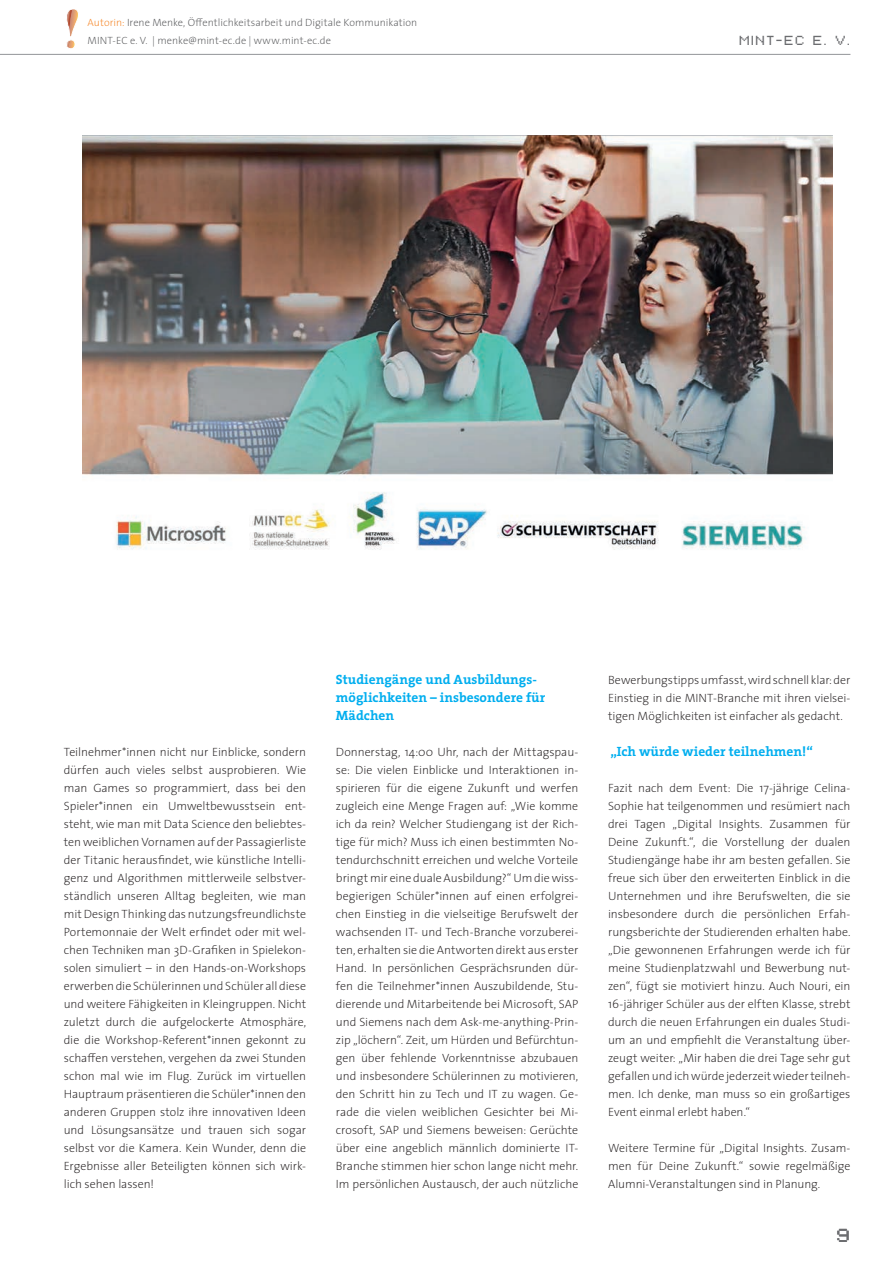
<style>
.page{position:relative;width:893px;height:1263px;background:#fff}
.page>*{position:absolute;margin:0;border:0;box-sizing:border-box;transform-origin:0 0}
.t1{font:15px "Pixel FJ8 pt 1 Normal";color:#6c6d70}
.t2{font:700 13.5px/18px "The Serif";color:#00aeef}
.t3{font:200 12px/18px "The Sans";letter-spacing:-.005em;color:#231f20;text-align:justify}
.t4{font:200 10.5px/18px "The Sans";letter-spacing:.005em;color:#57585a}
.t5{font:10.5px "Pixel FJ8 pt 1 Normal";letter-spacing:.16em;color:#6c6d70}
.s1{color:#f58220}
</style>
<div class="page">
<hr style="left:0;top:54px;width:850px;height:1px;background:#939598">
<img style="left:82px;top:135px;width:750px;height:415px">
<svg style="left:66px;top:9px;width:12px;height:40px"></svg>
<p class="t4" style="left:88px;top:14px;width:331px"><span class="s1">Autorin:</span> Irene Menke, Öffentlichkeitsarbeit und Digitale Kommunikation<br>MINT-EC e. V. | menke@mint-ec.de | www.mint-ec.de</p>
<p class="t5" style="left:740px;top:32px;width:112px">MINT-EC E. V.</p>
<p class="t3" style="left:64px;top:743px;width:244px">Teilnehmer*innen nicht nur Einblicke, sondern dürfen auch vieles selbst ausprobieren. Wie man Games so programmiert, dass bei den Spieler*innen ein Umweltbewusstsein ent&shy;steht, wie man mit Data Science den beliebtes&shy;ten weiblichen Vornamen auf der Passagierliste der Titanic herausfindet, wie künstliche Intelli&shy;genz und Algorithmen mittlerweile selbstver&shy;ständlich unseren Alltag begleiten, wie man mit Design Thinking das nutzungsfreundlichste Portemonnaie der Welt erfindet oder mit wel&shy;chen Techniken man 3D-Grafiken in Spielekon&shy;solen simuliert – in den Hands-on-Workshops erwerben die Schülerinnen und Schüler all diese und weitere Fähigkeiten in Kleingruppen. Nicht zuletzt durch die aufgelockerte Atmosphäre, die die Workshop-Referent*innen gekonnt zu schaffen verstehen, vergehen da zwei Stunden schon mal wie im Flug. Zurück im virtuellen Hauptraum präsentieren die Schüler*innen den anderen Gruppen stolz ihre innovativen Ideen und Lösungsansätze und trauen sich sogar selbst vor die Kamera. Kein Wunder, denn die Ergebnisse aller Beteiligten können sich wirk&shy;lich sehen lassen!</p>
<p class="t2" style="left:336px;top:670px;width:211px">Studiengänge und Ausbildungs&shy;möglichkeiten – insbesondere für<br>Mädchen</p>
<p class="t3" style="left:336px;top:743px;width:244px">Donnerstag, 14:00 Uhr, nach der Mittagspau&shy;se: Die vielen Einblicke und Interaktionen in&shy;spirieren für die eigene Zukunft und werfen zugleich eine Menge Fragen auf: „Wie komme ich da rein? Welcher Studiengang ist der Rich&shy;tige für mich? Muss ich einen bestimmten No&shy;tendurchschnitt erreichen und welche Vorteile bringt mir eine duale Ausbildung?“ Um die wiss&shy;begierigen Schüler*innen auf einen erfolgrei&shy;chen Einstieg in die vielseitige Berufswelt der wachsenden IT- und Tech-Branche vorzuberei&shy;ten, erhalten sie die Antworten direkt aus erster Hand. In persönlichen Gesprächsrunden dür&shy;fen die Teilnehmer*innen Auszubildende, Stu&shy;dierende und Mitarbeitende bei Microsoft, SAP und Siemens nach dem Ask-me-anything-Prin&shy;zip „löchern“. Zeit, um Hürden und Befürchtun&shy;gen über fehlende Vorkenntnisse abzubauen und insbesondere Schülerinnen zu motivieren, den Schritt hin zu Tech und IT zu wagen. Ge&shy;rade die vielen weiblichen Gesichter bei Mi&shy;crosoft, SAP und Siemens beweisen: Gerüchte über eine angeblich männlich dominierte IT-Branche stimmen hier schon lange nicht mehr.<br>Im persönlichen Austausch, der auch nützliche</p>
<p class="t3" style="left:608px;top:671px;width:244px">Bewerbungstipps umfasst, wird schnell klar: der Einstieg in die MINT-Branche mit ihren vielsei&shy;tigen Möglichkeiten ist einfacher als gedacht.</p>
<p class="t2" style="left:610px;top:742px;width:204px">„Ich würde wieder teilnehmen!“</p>
<p class="t3" style="left:608px;top:779px;width:244px">Fazit nach dem Event: Die 17-jährige Celina-Sophie hat teilgenommen und resümiert nach drei Tagen „Digital Insights. Zusammen für Deine Zukunft.“, die Vorstellung der dualen Studiengänge habe ihr am besten gefallen. Sie freue sich über den erweiterten Einblick in die Unternehmen und ihre Berufswelten, die sie insbesondere durch die persönlichen Erfah&shy;rungsberichte der Studierenden erhalten habe. „Die gewonnenen Erfahrungen werde ich für meine Studienplatzwahl und Bewerbung nut&shy;zen“, fügt sie motiviert hinzu. Auch Nouri, ein 16-jähriger Schüler aus der elften Klasse, strebt durch die neuen Erfahrungen ein duales Studi&shy;um an und empfiehlt die Veranstaltung über&shy;zeugt weiter: „Mir haben die drei Tage sehr gut gefallen und ich würde jederzeit wieder teilneh&shy;men. Ich denke, man muss so ein großartiges Event einmal erlebt haben.“</p>
<p class="t3" style="left:608px;top:1139px;width:244px">Weitere Termine für „Digital Insights. Zusam&shy;men für Deine Zukunft.“ sowie regelmäßige Alumni-Veranstaltungen sind in Planung.</p>
<p class="t1" style="left:837px;top:1223px;width:15px">9</p>
</div>
